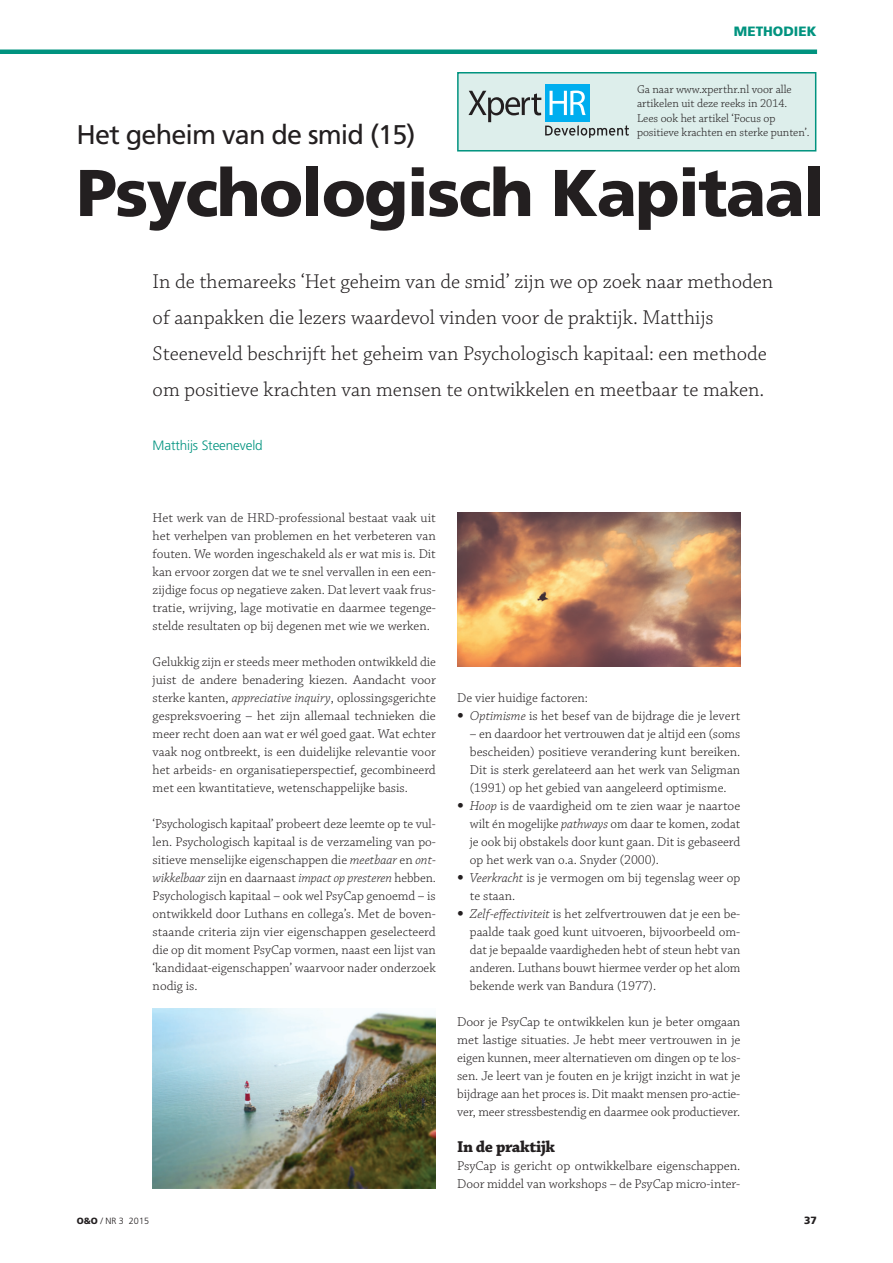
<style>
.page{position:relative;width:893px;height:1263px;background:#fff}
.page>*{position:absolute;margin:0;border:0;box-sizing:border-box;transform-origin:0 0}
.t1{font:900 66px "Frutiger LT Std";letter-spacing:-.025em;color:#231f20}
.t2{font:27px "Frutiger LT Std";letter-spacing:-.03em;color:#231f20}
.t3{font:300 21px/36px "Chaparral Pro";color:#231f20}
.t4{font:700 16.5px "Chaparral Pro";letter-spacing:-.025em;color:#231f20}
.t5{font:300 13.5px/18px "Chaparral Pro";color:#231f20;text-align:justify}
.t6{font:300 13.5px "Frutiger LT Std";letter-spacing:-.01em;color:#00937f}
.t7{font:900 13.5px "Frutiger LT Std";color:#00937f}
.t8{font:300 12px/14.4px "Chaparral Pro";letter-spacing:-.005em;color:#231f20}
.t9{font:900 10.5px "Frutiger LT Std";color:#231f20}
.t10{font:300 9px "Frutiger LT Std";color:#231f20}
.s1{font-style:italic}
.s2{font-family:"Frutiger LT Std";font-weight:400;font-stretch:condensed}
.s3{font-weight:900}
</style>
<div class="page">
<div style="left:0;top:49px;width:817px;height:5px;background:#00937f"></div>
<div style="left:458px;top:73px;width:358px;height:78px;background:#ddeeeb"></div>
<div style="left:457px;top:72px;width:359px;height:80px;border:2px solid #00937f"></div>
<div style="left:545px;top:84px;width:45px;height:38px;background:#00aeef"></div>
<svg style="left:468px;top:91px;width:161px;height:47px"></svg>
<img style="left:153px;top:1008px;width:283px;height:180px">
<img style="left:457px;top:512px;width:283px;height:154px">
<p class="t7" style="left:734px;top:26px;width:84px">METHODIEK</p>
<p class="t8" style="left:637px;top:83px;width:174px">Ga naar www.xperthr.nl voor alle artikelen uit deze reeks in 2014.<br>Lees ook het artikel ‘Focus op positieve krachten en sterke punten’.</p>
<h2 class="t2" style="left:77px;top:124px;width:341px">Het geheim van de smid (15)</h2>
<h1 class="t1" style="left:77px;top:167px;width:750px">Psychologisch Kapitaal</h1>
<p class="t3" style="left:153px;top:265px;width:622px">In de themareeks ‘Het geheim van de smid’ zijn we op zoek naar methoden of aanpakken die lezers waardevol vinden voor de praktijk. Matthijs Steeneveld beschrijft het geheim van Psychologisch kapitaal: een methode om positieve krachten van mensen te ontwikkelen en meetbaar te maken.</p>
<p class="t6" style="left:153px;top:440px;width:112px">Matthijs Steeneveld</p>
<p class="t5" style="left:153px;top:510px;width:285px">Het werk van de HRD-professional bestaat vaak uit het verhelpen van problemen en het verbeteren van fouten. We worden ingeschakeld als er wat mis is. Dit kan ervoor zorgen dat we te snel vervallen in een een&shy;zijdige focus op negatieve zaken. Dat levert vaak frus&shy;tratie, wrijving, lage motivatie en daarmee tegenge&shy;stelde resultaten op bij degenen met wie we werken.</p>
<p class="t5" style="left:153px;top:654px;width:285px">Gelukkig zijn er steeds meer methoden ontwikkeld die juist de andere benadering kiezen. Aandacht voor sterke kanten, <span class="s1">appreciative inquiry</span>, oplossingsgerichte gespreksvoering – het zijn allemaal technieken die meer recht doen aan wat er wél goed gaat. Wat echter vaak nog ontbreekt, is een duidelijke relevantie voor het arbeids- en organisatieperspectief, gecombineerd met een kwantitatieve, wetenschappelijke basis.</p>
<p class="t5" style="left:153px;top:816px;width:285px">‘Psychologisch kapitaal’ probeert deze leemte op te vul&shy;len. Psychologisch kapitaal is de verzameling van po&shy;sitieve menselijke eigenschappen die <span class="s1">meetbaar</span> en <span class="s1">ont&shy;wikkelbaar</span> zijn en daarnaast <span class="s1">impact op presteren</span> hebben.<br>Psychologisch kapitaal – ook wel PsyCap genoemd – is ontwikkeld door Luthans en collega’s. Met de boven&shy;staande criteria zijn vier eigenschappen geselecteerd die op dit moment PsyCap vormen, naast een lijst van ‘kandidaat-eigenschappen’ waarvoor nader onderzoek nodig is.</p>
<p class="t5" style="left:457px;top:690px;width:132px">De vier huidige factoren:</p>
<p class="t5" style="left:457px;top:708px;width:285px"><span class="s2">•</span> <span class="s1">Optimisme</span> is het besef van de bijdrage die je levert</p>
<p class="t5" style="left:470px;top:726px;width:272px">– en daardoor het vertrouwen dat je altijd een (soms bescheiden) positieve verandering kunt bereiken.<br>Dit is sterk gerelateerd aan het werk van Seligman (1991) op het gebied van aangeleerd optimisme.</p>
<p class="t5" style="left:470px;top:798px;width:272px;text-indent:-13px"><span class="s2">•</span> <span class="s1">Hoop</span> is de vaardigheid om te zien waar je naartoe wilt én mogelijke <span class="s1">pathways</span> om daar te komen, zodat je ook bij obstakels door kunt gaan. Dit is gebaseerd op het werk van o.a. Snyder (2000).</p>
<p class="t5" style="left:470px;top:870px;width:272px;text-indent:-13px"><span class="s2">•</span> <span class="s1">Veerkracht</span> is je vermogen om bij tegenslag weer op te staan.</p>
<p class="t5" style="left:470px;top:906px;width:272px;text-indent:-13px"><span class="s2">•</span> <span class="s1">Zelf-effectiviteit</span> is het zelfvertrouwen dat je een be&shy;paalde taak goed kunt uitvoeren, bijvoorbeeld om&shy;dat je bepaalde vaardigheden hebt of steun hebt van anderen. Luthans bouwt hiermee verder op het alom bekende werk van Bandura (1977).</p>
<p class="t5" style="left:457px;top:1014px;width:285px">Door je PsyCap te ontwikkelen kun je beter omgaan met lastige situaties. Je hebt meer vertrouwen in je eigen kunnen, meer alternatieven om dingen op te los&shy;sen. Je leert van je fouten en je krijgt inzicht in wat je bijdrage aan het proces is. Dit maakt mensen pro-actie&shy;ver, meer stressbestendig en daarmee ook productiever.</p>
<p class="t4" style="left:457px;top:1141px;width:99px">In de praktijk</p>
<p class="t5" style="left:457px;top:1158px;width:285px">PsyCap is gericht op ontwikkelbare eigenschappen.<br>Door middel van workshops – de PsyCap micro-inter-</p>
<p class="t10" style="left:77px;top:1217px;width:74px"><span class="s3">O&amp;O</span> / NR 3 2015</p>
<p class="t9" style="left:804px;top:1216px;width:14px">37</p>
</div>
